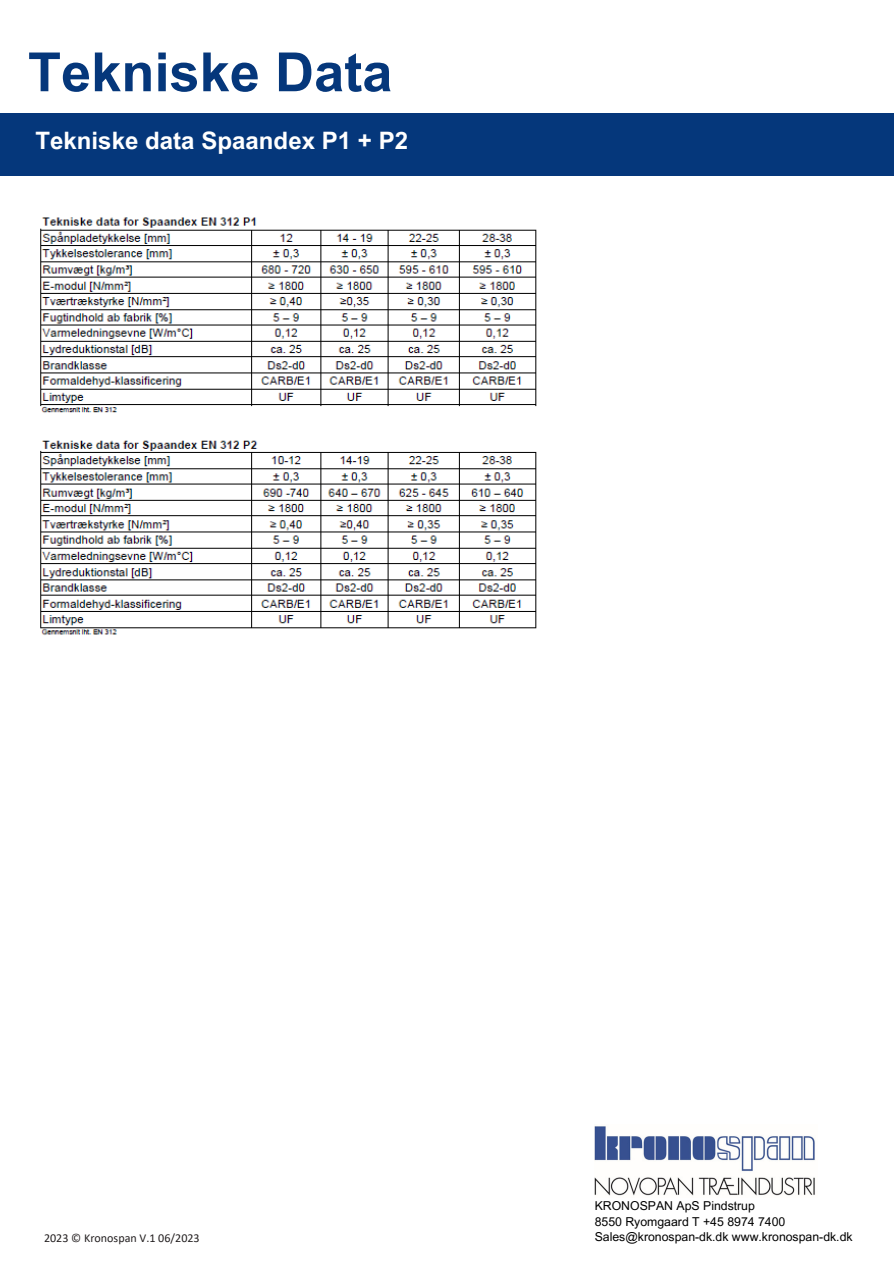
<style>
.page{position:relative;width:894px;height:1264px;background:#fff}
.page>*{position:absolute;margin:0;border:0;box-sizing:border-box;transform-origin:0 0}
.t1{font:700 54px "Arial MT Pro";color:#05377b}
.t2{font:700 24px "Arial MT Pro";color:#fff}
.t3{font:12.3px/15.8px "Arial MT Pro";color:#000}
.t4{font:12px "Calibri";color:#231f20}
</style>
<div class="page">
<div style="left:0;top:113px;width:893px;height:62px;background:#05377b"></div>
<img style="left:594px;top:1126px;width:221px;height:70px">
<img style="left:40px;top:217px;width:497px;height:418px">
<p class="t1" style="left:28px;top:52px;width:366px">Tekniske Data</p>
<p class="t2" style="left:35px;top:131px;width:374px">Tekniske data Spaandex P1 + P2</p>
<p class="t4" style="left:44px;top:1233px;width:157px">2023 © Kronospan V.1 06/2023</p>
<p class="t3" style="left:594px;top:1199px;width:162px">KRONOSPAN ApS Pindstrup</p>
<p class="t3" style="left:594px;top:1214px;width:259px">8550 Ryomgaard T +45 8974 7400<br>Sales@kronospan-dk.dk www.kronospan-dk.dk</p>
</div>
